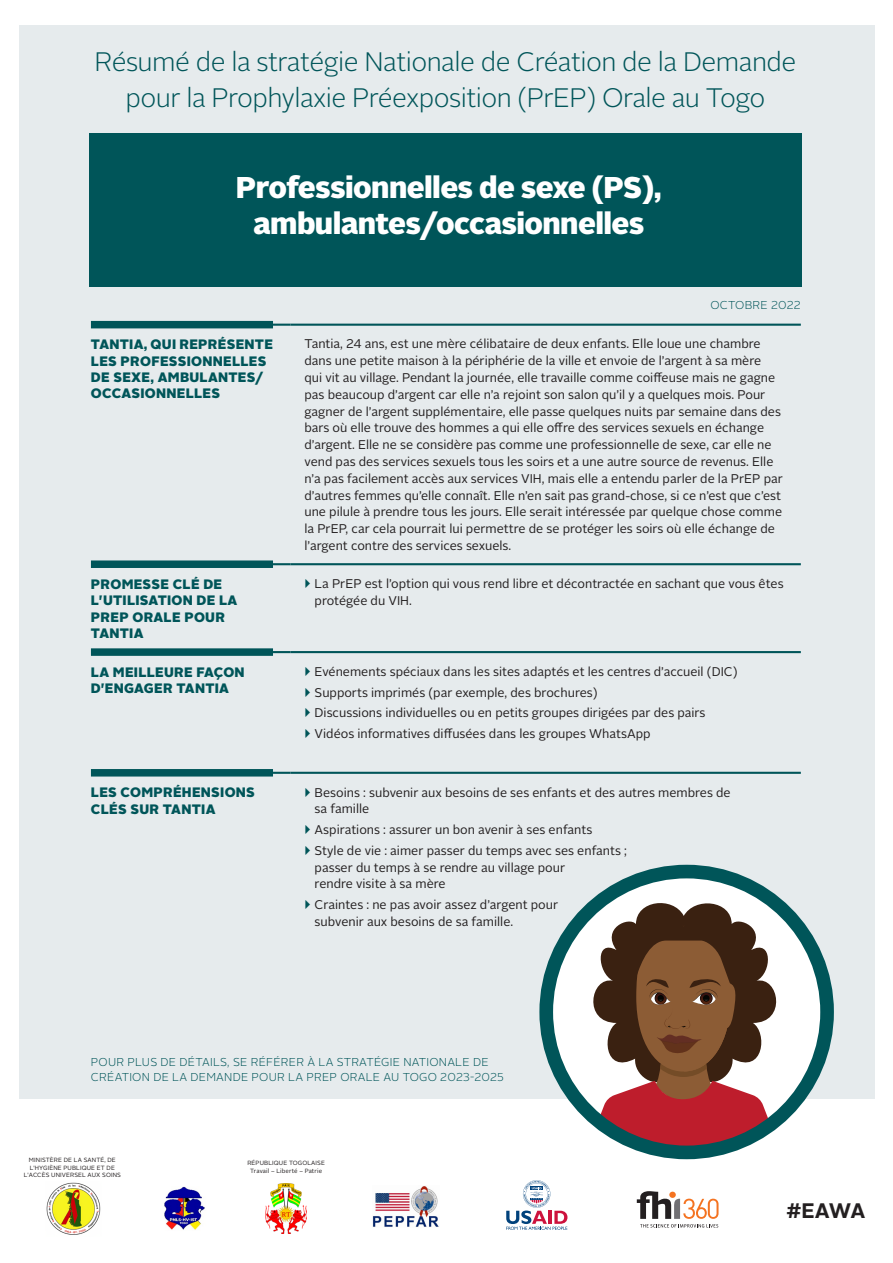
<style>
.page{position:relative;width:893px;height:1263px;background:#fff}
.page>*{position:absolute;margin:0;border:0;box-sizing:border-box;transform-origin:0 0}
.Annex_title{font:900 30px/36px "Alright Sans";letter-spacing:-.02em;color:#fff;text-align:center}
.Annex_title-2{font:300 26.7px/35.7px "Alright Sans";letter-spacing:-.02em;color:#005559;text-align:center}
.t1{font:700 21px "Alright Sans";color:#231f20}
.body{font:900 13.65px/16.4px "Alright Sans";letter-spacing:.02em;color:#005559}
.Table_text{font:12.6px/16.8px "Alright Sans";color:#231f20}
.body-2{font:300 11.4px/15.3px "Alright Sans";letter-spacing:.02em;color:#005559}
.t2{font:6.15px/7.4px "Alright Sans";letter-spacing:.02em;color:#231f20;text-align:center}
</style>
<div class="page">
<img style="left:266px;top:1183px;width:41px;height:50px">
<svg style="left:506px;top:1180px;width:61px;height:50px"></svg>
<img style="left:372px;top:1186px;width:67px;height:41px">
<svg style="left:637px;top:1191px;width:81px;height:36px"></svg>
<img style="left:46px;top:1182px;width:55px;height:53px">
<img style="left:164px;top:1186px;width:41px;height:44px">
<div style="left:19px;top:26px;width:855px;height:1073px;background:#e6ebed"></div>
<div style="left:89px;top:133px;width:713px;height:154px;background:#005559"></div>
<svg style="left:273px;top:324px;width:17px;height:2px"></svg>
<hr style="left:290px;top:324px;width:511px;height:2px;background:#005559">
<div style="left:91px;top:321px;width:182px;height:7px;background:#005559"></div>
<div style="left:91px;top:560px;width:182px;height:8px;background:#005559"></div>
<div style="left:91px;top:648px;width:182px;height:8px;background:#005559"></div>
<div style="left:91px;top:769px;width:182px;height:7px;background:#005559"></div>
<svg style="left:273px;top:563px;width:17px;height:2px"></svg>
<hr style="left:290px;top:563px;width:511px;height:2px;background:#005559">
<svg style="left:273px;top:651px;width:17px;height:2px"></svg>
<hr style="left:290px;top:651px;width:511px;height:2px;background:#005559">
<svg style="left:273px;top:772px;width:17px;height:2px"></svg>
<hr style="left:290px;top:772px;width:511px;height:2px;background:#005559">
<svg style="left:547px;top:871px;width:281px;height:281px;background:#c8dadb"></svg>
<svg style="left:582px;top:896px;width:205px;height:250px;background:#967268"></svg>
<div style="left:539px;top:865px;width:295px;height:294px;border:14px solid #005559;border-radius:50%"></div>
<p class="Annex_title-2" style="left:95px;top:45px;width:703px">Résumé de la stratégie Nationale de Création de la Demande pour la Prophylaxie Préexposition (PrEP) Orale au Togo</p>
<p class="Annex_title" style="left:236px;top:169px;width:427px">Professionnelles de sexe (PS), ambulantes/occasionnelles</p>
<p class="body-2" style="left:710px;top:297px;width:92px">OCTOBRE 2022</p>
<p class="body" style="left:91px;top:336px;width:184px">TANTIA, QUI REPRÉSENTE<br>LES PROFESSIONNELLES<br>DE SEXE, AMBULANTES/<br>OCCASIONNELLES</p>
<p class="Table_text" style="left:304px;top:336px;width:480px">Tantia, 24 ans, est une mère célibataire de deux enfants. Elle loue une chambre dans une petite maison à la périphérie de la ville et envoie de l’argent à sa mère<br>qui vit au village. Pendant la journée, elle travaille comme coiffeuse mais ne gagne pas beaucoup d’argent car elle n’a rejoint son salon qu’il y a quelques mois. Pour gagner de l’argent supplémentaire, elle passe quelques nuits par semaine dans des bars où elle trouve des hommes a qui elle offre des services sexuels en échange d’argent. Elle ne se considère pas comme une professionnelle de sexe, car elle ne vend pas des services sexuels tous les soirs et a une autre source de revenus. Elle n’a pas facilement accès aux services VIH, mais elle a entendu parler de la PrEP par d’autres femmes qu’elle connaît. Elle n’en sait pas grand-chose, si ce n’est que c’est une pilule à prendre tous les jours. Elle serait intéressée par quelque chose comme la PrEP, car cela pourrait lui permettre de se protéger les soirs où elle échange de l’argent contre des services sexuels.</p>
<p class="body" style="left:91px;top:576px;width:148px">PROMESSE CLÉ DE<br>L'UTILISATION DE LA<br>PREP ORALE POUR<br>TANTIA</p>
<p class="Table_text" style="left:315px;top:575px;width:471px">La PrEP est l’option qui vous rend libre et décontractée en sachant que vous êtes protégée du VIH.</p>
<p class="body" style="left:91px;top:664px;width:155px">LA MEILLEURE FAÇON<br>D'ENGAGER TANTIA</p>
<p class="Table_text" style="left:315px;top:663px;width:424px">Evénements spéciaux dans les sites adaptés et les centres d’accueil (DIC)</p>
<p class="Table_text" style="left:315px;top:684px;width:284px">Supports imprimés (par exemple, des brochures)</p>
<p class="Table_text" style="left:315px;top:705px;width:392px">Discussions individuelles ou en petits groupes dirigées par des pairs</p>
<p class="Table_text" style="left:315px;top:725px;width:337px">Vidéos informatives diffusées dans les groupes WhatsApp</p>
<p class="body" style="left:91px;top:784px;width:166px">LES COMPRÉHENSIONS<br>CLÉS SUR TANTIA</p>
<p class="Table_text" style="left:315px;top:784px;width:418px">Besoins : subvenir aux besoins de ses enfants et des autres membres de sa famille</p>
<p class="Table_text" style="left:315px;top:821px;width:279px">Aspirations : assurer un bon avenir à ses enfants</p>
<p class="Table_text" style="left:315px;top:842px;width:314px">Style de vie : aimer passer du temps avec ses enfants ; passer du temps à se rendre au village pour<br>rendre visite à sa mère</p>
<p class="Table_text" style="left:315px;top:896px;width:245px">Craintes : ne pas avoir assez d’argent pour subvenir aux besoins de sa famille.</p>
<p class="body-2" style="left:91px;top:1054px;width:414px">POUR PLUS DE DÉTAILS, SE RÉFÉRER À LA STRATÉGIE NATIONALE DE<br>CRÉATION DE LA DEMANDE POUR LA PREP ORALE AU TOGO 2023-2025</p>
<p class="t2" style="left:24px;top:1157px;width:99px">MINISTÈRE DE LA SANTÉ, DE<br>L'HYGIÈNE PUBLIQUE ET DE<br>L'ACCÈS UNIVERSEL AUX SOINS</p>
<p class="t2" style="left:247px;top:1159px;width:79px">RÉPUBLIQUE TOGOLAISE<br>Travail – Liberté – Patrie</p>
<h3 class="t1" style="left:787px;top:1195px;width:80px">#EAWA</h3>
</div>
